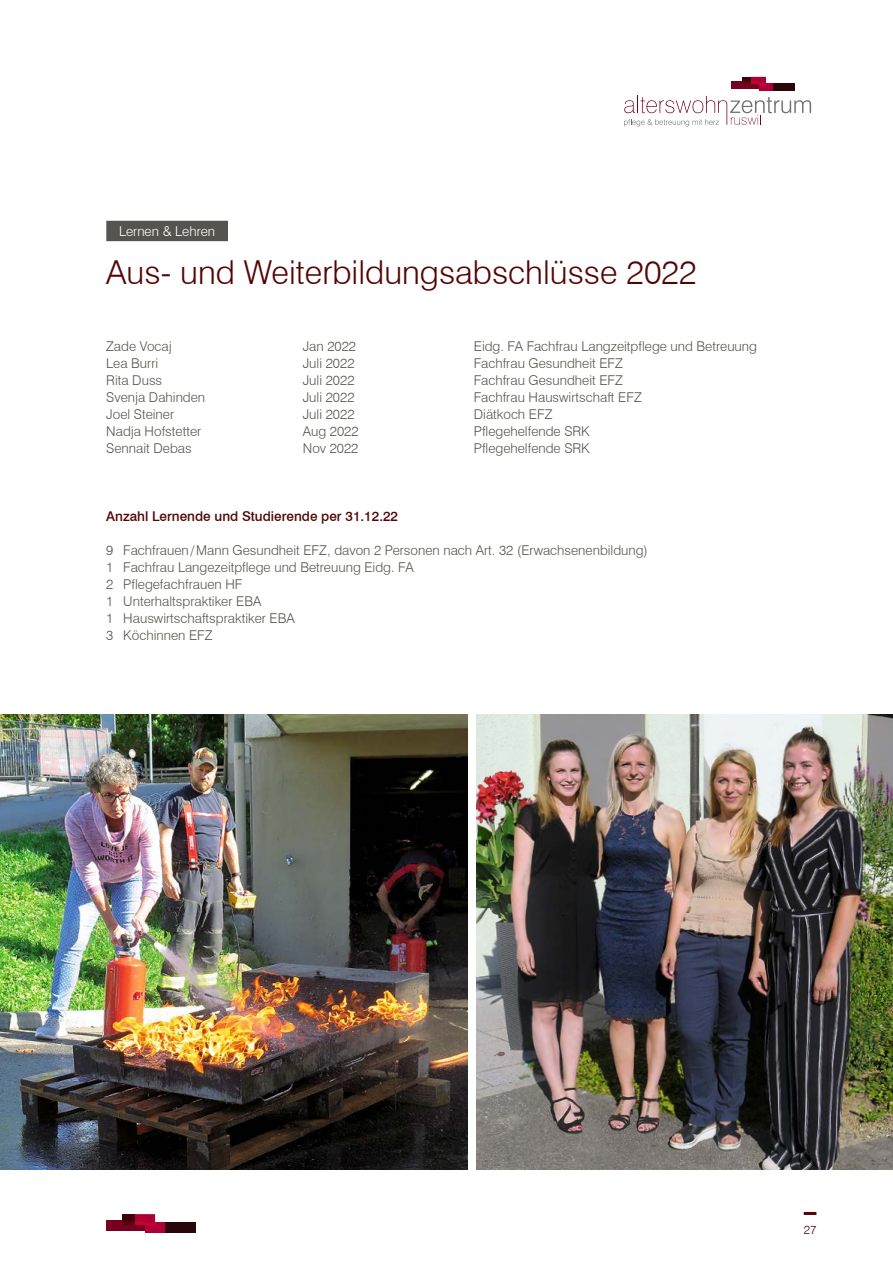
<style>
.page{position:relative;width:893px;height:1263px;background:#fff}
.page>*{position:absolute;margin:0;border:0;box-sizing:border-box;transform-origin:0 0}
.Titel{font:300 33px "Swiss 721 BT";color:#530505}
.Lauftext{font:300 13.5px "Swiss 721 BT";color:#56544e}
.Zwischentitel{font:500 13.5px "Swiss 721 BT";color:#530505}
.Obertitel{font:300 13.5px "Swiss 721 BT";color:#fff}
.t1{font:300 12px "Swiss 721 BT";color:#530505}
</style>
<div class="page">
<svg style="left:804px;top:1212px;width:12px;height:3px"></svg>
<div style="left:106px;top:1221px;width:39px;height:10px;background:#770020"></div>
<div style="left:145px;top:1223px;width:20px;height:10px;background:#ad0036"></div>
<div style="left:165px;top:1223px;width:31px;height:10px;background:#290607"></div>
<svg style="left:122px;top:1214px;width:33px;height:10px"></svg>
<div style="left:731px;top:82px;width:27px;height:7px;background:#770020"></div>
<div style="left:758px;top:83px;width:15px;height:8px;background:#ad0036"></div>
<div style="left:773px;top:83px;width:22px;height:8px;background:#290607"></div>
<svg style="left:742px;top:77px;width:24px;height:7px"></svg>
<svg style="left:624px;top:96px;width:187px;height:30px"></svg>
<div style="left:106px;top:221px;width:122px;height:20px;background:#56544e"></div>
<img style="left:476px;top:714px;width:417px;height:455px">
<img style="left:0;top:714px;width:468px;height:455px">
<p class="Obertitel" style="left:119px;top:223px;width:98px">Lernen &amp; Lehren</p>
<p class="Titel" style="left:106px;top:252px;width:592px">Aus- und Weiterbildungsabschlüsse 2022</p>
<p class="Lauftext" style="left:106px;top:338px;width:67px">Zade Vocaj</p>
<p class="Lauftext" style="left:303px;top:338px;width:55px">Jan 2022</p>
<p class="Lauftext" style="left:474px;top:338px;width:285px">Eidg. FA Fachfrau Langzeitpflege und Betreuung</p>
<p class="Lauftext" style="left:106px;top:355px;width:54px">Lea Burri</p>
<p class="Lauftext" style="left:303px;top:355px;width:53px">Juli 2022</p>
<p class="Lauftext" style="left:474px;top:355px;width:151px">Fachfrau Gesundheit EFZ</p>
<p class="Lauftext" style="left:106px;top:372px;width:57px">Rita Duss</p>
<p class="Lauftext" style="left:303px;top:372px;width:53px">Juli 2022</p>
<p class="Lauftext" style="left:474px;top:372px;width:151px">Fachfrau Gesundheit EFZ</p>
<p class="Lauftext" style="left:106px;top:389px;width:100px">Svenja Dahinden</p>
<p class="Lauftext" style="left:303px;top:389px;width:53px">Juli 2022</p>
<p class="Lauftext" style="left:474px;top:389px;width:169px">Fachfrau Hauswirtschaft EFZ</p>
<p class="Lauftext" style="left:106px;top:406px;width:69px">Joel Steiner</p>
<p class="Lauftext" style="left:303px;top:406px;width:53px">Juli 2022</p>
<p class="Lauftext" style="left:474px;top:406px;width:80px">Diätkoch EFZ</p>
<p class="Lauftext" style="left:106px;top:423px;width:97px">Nadja Hofstetter</p>
<p class="Lauftext" style="left:303px;top:423px;width:57px">Aug 2022</p>
<p class="Lauftext" style="left:474px;top:423px;width:118px">Pflegehelfende SRK</p>
<p class="Lauftext" style="left:106px;top:440px;width:87px">Sennait Debas</p>
<p class="Lauftext" style="left:303px;top:440px;width:57px">Nov 2022</p>
<p class="Lauftext" style="left:474px;top:440px;width:118px">Pflegehelfende SRK</p>
<p class="Zwischentitel" style="left:106px;top:508px;width:293px">Anzahl Lernende und Studierende per 31.12.22</p>
<p class="Lauftext" style="left:106px;top:542px;width:543px">9 Fachfrauen/Mann Gesundheit EFZ, davon 2 Personen nach Art. 32 (Erwachsenenbildung)</p>
<p class="Lauftext" style="left:106px;top:559px;width:309px">1 Fachfrau Langezeitpflege und Betreuung Eidg. FA</p>
<p class="Lauftext" style="left:106px;top:576px;width:138px">2 Pflegefachfrauen HF</p>
<p class="Lauftext" style="left:106px;top:593px;width:157px">1 Unterhaltspraktiker EBA</p>
<p class="Lauftext" style="left:106px;top:610px;width:190px">1 Hauswirtschaftspraktiker EBA</p>
<p class="Lauftext" style="left:106px;top:627px;width:108px">3 Köchinnen EFZ</p>
<p class="t1" style="left:804px;top:1222px;width:14px">27</p>
</div>
